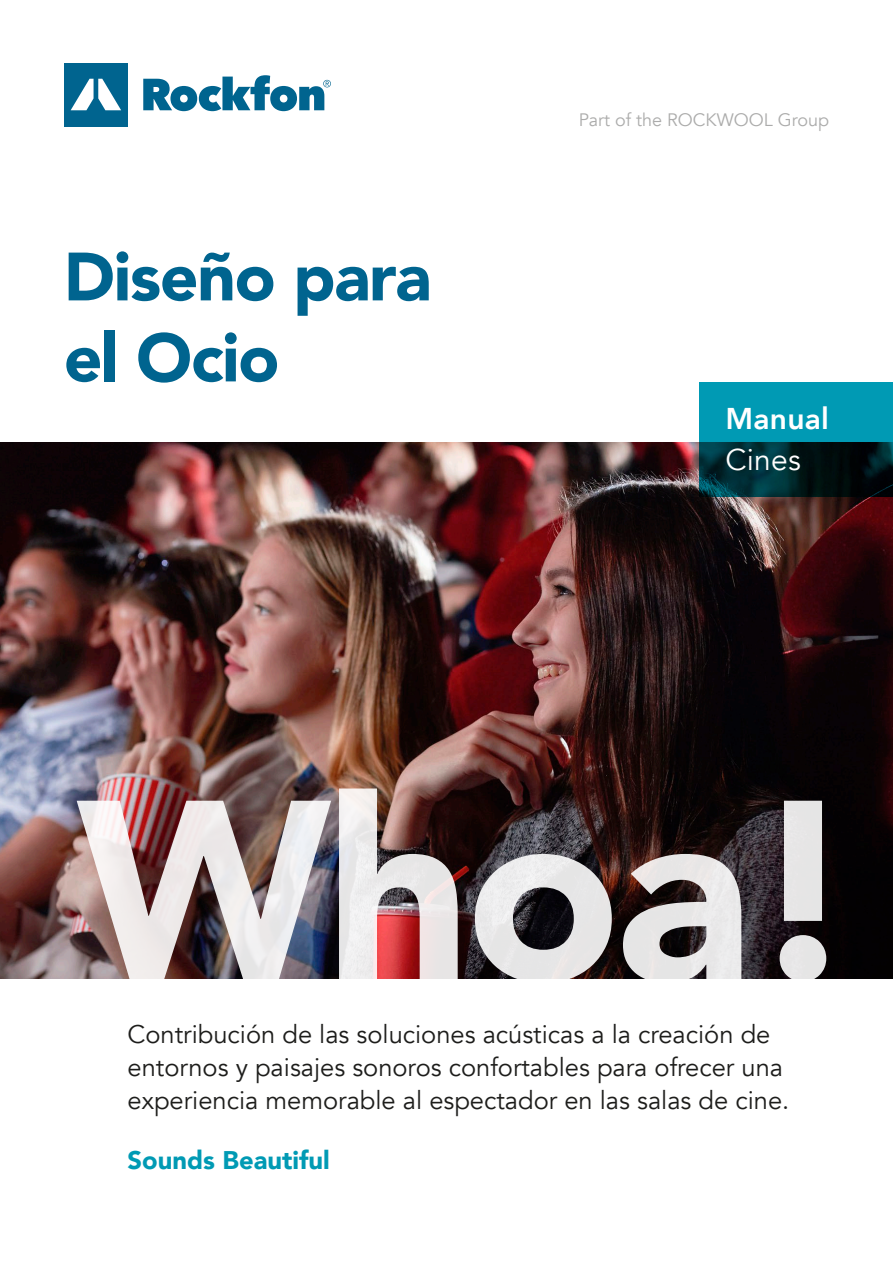
<style>
.page{position:relative;width:893px;height:1263px;background:#fff}
.page>*{position:absolute;margin:0;border:0;box-sizing:border-box;transform-origin:0 0}
.t1{font:900 253.5px "Avenir";color:#fff}
.t2{font:900 67.5px/81px "Avenir";letter-spacing:-.02em;color:#00648f}
.t3{font:800 30px "Avenir";letter-spacing:.01em;color:#fff}
.t4{font:30px "Avenir";letter-spacing:.01em;color:#fff}
.t5{font:25.5px/33px "Avenir";color:#1d1d1b}
.t6{font:900 25.5px "Avenir";color:#009ab4}
.t7{font:18px "Avenir";color:#90908f}
</style>
<div class="page">
<img style="left:0;top:442px;width:893px;height:536px">
<svg style="left:143px;top:75px;width:188px;height:36px"></svg>
<div style="left:64px;top:63px;width:63px;height:63px;background:#00648f"></div>
<svg style="left:71px;top:79px;width:50px;height:31px"></svg>
<svg style="left:700px;top:382px;width:193px;height:114px;background:#006070"></svg>
<h2 class="t2" style="left:64px;top:235px;width:369px">Diseño para el Ocio</h2>
<p class="t7" style="left:578px;top:109px;width:252px">Part of the ROCKWOOL Group</p>
<p class="t3" style="left:725px;top:395px;width:105px">Manual</p>
<p class="t4" style="left:725px;top:442px;width:77px">Cines</p>
<h1 class="t1" style="left:77px;top:675px;width:784px">Whoa!</h1>
<p class="t5" style="left:128px;top:1018px;width:663px">Contribución de las soluciones acústicas a la creación de entornos y paisajes sonoros confortables para ofrecer una experiencia memorable al espectador en las salas de cine.</p>
<p class="t6" style="left:128px;top:1139px;width:204px">Sounds Beautiful</p>
</div>
